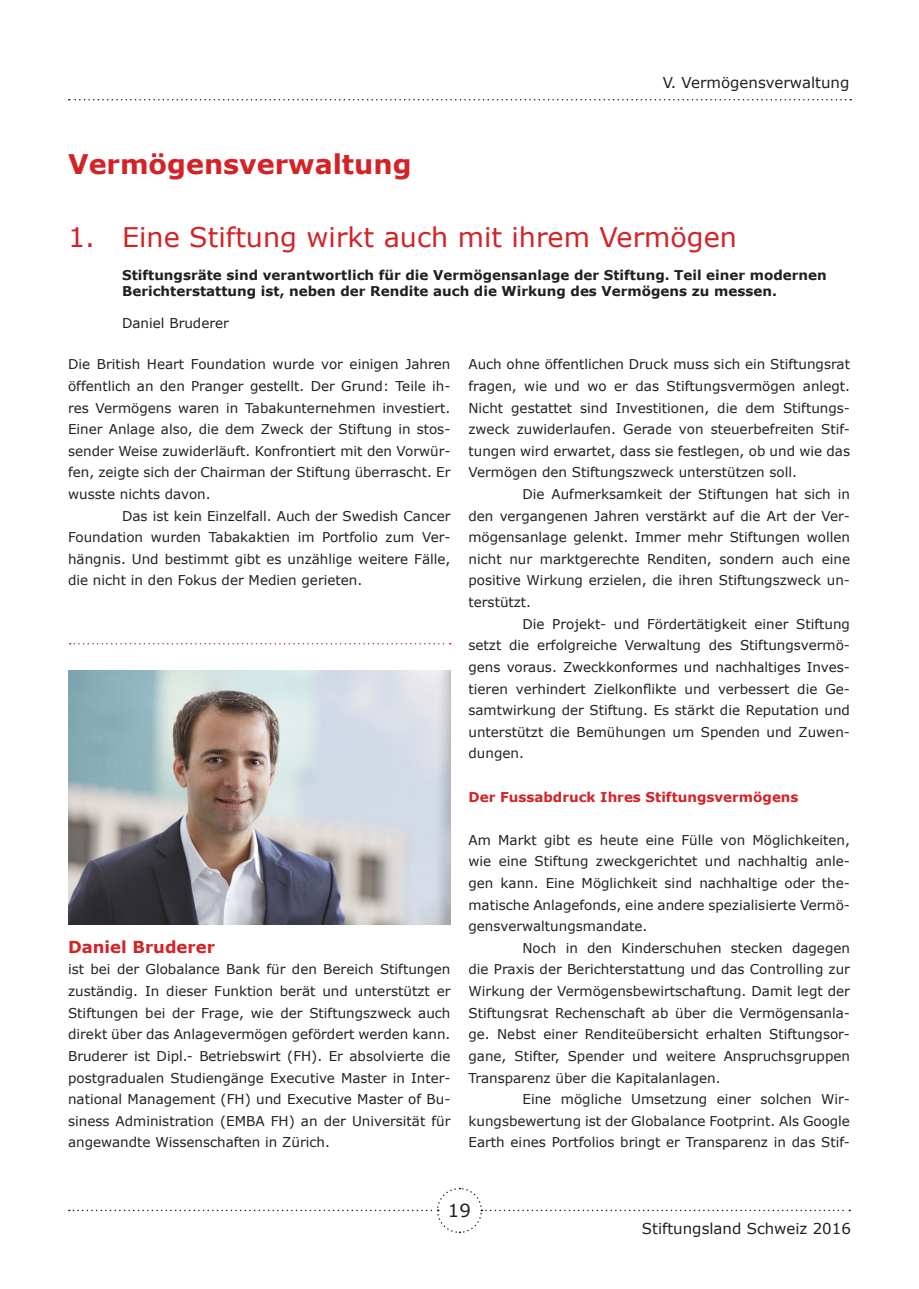
<style>
.page{position:relative;width:919px;height:1289px;background:#fff}
.page>*{position:absolute;margin:0;border:0;box-sizing:border-box;transform-origin:0 0}
.t1{font:27px "Verdana";color:#d32327}
.t2{font:700 27px "Verdana";color:#d32327}
.t3{font:18px "Verdana";color:#231f20}
.t4{font:700 16.5px "Verdana";color:#d32327}
.t5{font:15px "Verdana";color:#231f20}
.t6{font:13.5px/21.6px "Verdana";color:#231f20;text-align:justify}
.t7{font:700 13.5px/16.2px "Verdana";color:#231f20}
.t8{font:700 13.5px "Verdana";color:#d32327}
</style>
<div class="page">
<svg style="left:69px;top:1187px;width:781px;height:46px"></svg>
<svg style="left:69px;top:99px;width:782px;height:1px"></svg>
<img style="left:68px;top:670px;width:382px;height:254px">
<svg style="left:70px;top:643px;width:380px;height:1px"></svg>
<h1 class="t2" style="left:68px;top:146px;width:345px">Vermögensverwaltung</h1>
<p class="t5" style="left:662px;top:73px;width:188px">V. Vermögensverwaltung</p>
<h1 class="t1" style="left:68px;top:220px;width:670px">1. Eine Stiftung wirkt auch mit ihrem Vermögen</h1>
<p class="t7" style="left:122px;top:267px;width:706px">Stiftungsräte sind verantwortlich für die Vermögensanlage der Stiftung. Teil einer modernen<br>Berichterstattung ist, neben der Rendite auch die Wirkung des Vermögens zu messen.</p>
<p class="t6" style="left:122px;top:313px;width:108px">Daniel Bruderer</p>
<p class="t6" style="left:68px;top:354px;width:384px">Die British Heart Foundation wurde vor einigen Jahren</p>
<p class="t6" style="left:68px;top:375px;width:384px">öffentlich an den Pranger gestellt. Der Grund: Teile ih-</p>
<p class="t6" style="left:68px;top:397px;width:384px">res Vermögens waren in Tabakunternehmen investiert.</p>
<p class="t6" style="left:68px;top:418px;width:384px">Einer Anlage also, die dem Zweck der Stiftung in stos-</p>
<p class="t6" style="left:68px;top:440px;width:384px">sender Weise zuwiderläuft. Konfrontiert mit den Vorwür-</p>
<p class="t6" style="left:68px;top:462px;width:384px">fen, zeigte sich der Chairman der Stiftung überrascht. Er</p>
<p class="t6" style="left:68px;top:483px;width:144px">wusste nichts davon.</p>
<p class="t6" style="left:122px;top:505px;width:330px">Das ist kein Einzelfall. Auch der Swedish Cancer</p>
<p class="t6" style="left:68px;top:526px;width:384px">Foundation wurden Tabakaktien im Portfolio zum Ver-</p>
<p class="t6" style="left:68px;top:548px;width:384px">hängnis. Und bestimmt gibt es unzählige weitere Fälle,</p>
<p class="t6" style="left:68px;top:570px;width:296px">die nicht in den Fokus der Medien gerieten.</p>
<p class="t4" style="left:68px;top:936px;width:148px">Daniel Bruderer</p>
<p class="t6" style="left:68px;top:958px;width:384px">ist bei der Globalance Bank für den Bereich Stiftungen zuständig. In dieser Funktion berät und unterstützt er Stiftungen bei der Frage, wie der Stiftungszweck auch direkt über das Anlagevermögen gefördert werden kann.<br>Bruderer ist Dipl.- Betriebswirt (FH). Er absolvierte die postgradualen Studiengänge Executive Master in Inter&shy;national Management (FH) und Executive Master of Bu&shy;siness Administration (EMBA FH) an der Universität für angewandte Wissenschaften in Zürich.</p>
<p class="t6" style="left:468px;top:354px;width:383px">Auch ohne öffentlichen Druck muss sich ein Stiftungsrat</p>
<p class="t6" style="left:468px;top:375px;width:383px">fragen, wie und wo er das Stiftungsvermögen anlegt.</p>
<p class="t6" style="left:468px;top:397px;width:383px">Nicht gestattet sind Investitionen, die dem Stiftungs-</p>
<p class="t6" style="left:468px;top:418px;width:383px">zweck zuwiderlaufen. Gerade von steuerbefreiten Stif-</p>
<p class="t6" style="left:468px;top:440px;width:383px">tungen wird erwartet, dass sie festlegen, ob und wie das</p>
<p class="t6" style="left:468px;top:462px;width:330px">Vermögen den Stiftungszweck unterstützen soll.</p>
<p class="t6" style="left:522px;top:483px;width:329px">Die Aufmerksamkeit der Stiftungen hat sich in</p>
<p class="t6" style="left:468px;top:505px;width:383px">den vergangenen Jahren verstärkt auf die Art der Ver-</p>
<p class="t6" style="left:468px;top:526px;width:383px">mögensanlage gelenkt. Immer mehr Stiftungen wollen</p>
<p class="t6" style="left:468px;top:548px;width:383px">nicht nur marktgerechte Renditen, sondern auch eine</p>
<p class="t6" style="left:468px;top:570px;width:383px">positive Wirkung erzielen, die ihren Stiftungszweck un-</p>
<p class="t6" style="left:468px;top:591px;width:64px">terstützt.</p>
<p class="t6" style="left:522px;top:613px;width:329px">Die Projekt- und Fördertätigkeit einer Stiftung</p>
<p class="t6" style="left:468px;top:634px;width:383px">setzt die erfolgreiche Verwaltung des Stiftungsvermö-</p>
<p class="t6" style="left:468px;top:656px;width:383px">gens voraus. Zweckkonformes und nachhaltiges Inves-</p>
<p class="t6" style="left:468px;top:678px;width:383px">tieren verhindert Zielkonflikte und verbessert die Ge-</p>
<p class="t6" style="left:468px;top:699px;width:383px">samtwirkung der Stiftung. Es stärkt die Reputation und</p>
<p class="t6" style="left:468px;top:721px;width:383px">unterstützt die Bemühungen um Spenden und Zuwen-</p>
<p class="t6" style="left:468px;top:742px;width:57px">dungen.</p>
<p class="t8" style="left:468px;top:787px;width:331px">Der Fussabdruck Ihres Stiftungsvermögens</p>
<p class="t6" style="left:468px;top:829px;width:383px">Am Markt gibt es heute eine Fülle von Möglichkeiten,</p>
<p class="t6" style="left:468px;top:850px;width:383px">wie eine Stiftung zweckgerichtet und nachhaltig anle-</p>
<p class="t6" style="left:468px;top:872px;width:383px">gen kann. Eine Möglichkeit sind nachhaltige oder the-</p>
<p class="t6" style="left:468px;top:894px;width:383px">matische Anlagefonds, eine andere spezialisierte Vermö-</p>
<p class="t6" style="left:468px;top:915px;width:180px">gensverwaltungsmandate.</p>
<p class="t6" style="left:522px;top:937px;width:329px">Noch in den Kinderschuhen stecken dagegen</p>
<p class="t6" style="left:468px;top:958px;width:383px">die Praxis der Berichterstattung und das Controlling zur</p>
<p class="t6" style="left:468px;top:980px;width:383px">Wirkung der Vermögensbewirtschaftung. Damit legt der</p>
<p class="t6" style="left:468px;top:1002px;width:383px">Stiftungsrat Rechenschaft ab über die Vermögensanla-</p>
<p class="t6" style="left:468px;top:1023px;width:383px">ge. Nebst einer Renditeübersicht erhalten Stiftungsor-</p>
<p class="t6" style="left:468px;top:1045px;width:383px">gane, Stifter, Spender und weitere Anspruchsgruppen</p>
<p class="t6" style="left:468px;top:1066px;width:254px">Transparenz über die Kapitalanlagen.</p>
<p class="t6" style="left:522px;top:1088px;width:329px">Eine mögliche Umsetzung einer solchen Wir-</p>
<p class="t6" style="left:468px;top:1110px;width:383px">kungsbewertung ist der Globalance Footprint. Als Google</p>
<p class="t6" style="left:468px;top:1131px;width:383px">Earth eines Portfolios bringt er Transparenz in das Stif-</p>
<h2 class="t3" style="left:448px;top:1199px;width:24px">19</h2>
<p class="t5" style="left:641px;top:1218px;width:210px">Stiftungsland Schweiz 2016</p>
</div>
